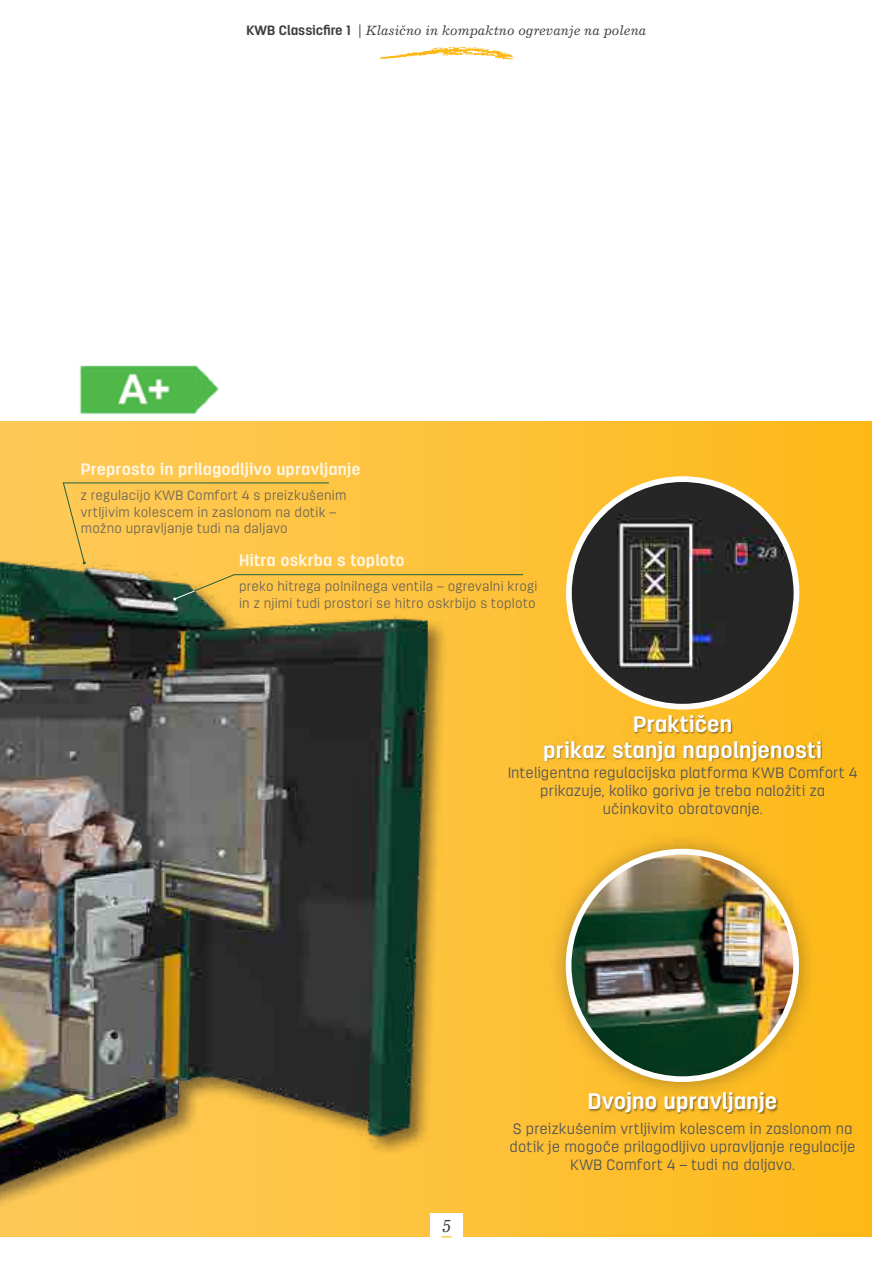
<style>
.page{position:relative;width:893px;height:1263px;background:#fff}
.page>*{position:absolute;margin:0;border:0;box-sizing:border-box;transform-origin:0 0}
.t1{font:700 22.5px/25.5px "Antartida Rounded";color:#fff;text-align:center}
.t2{font:italic 18px "Excelsior CE";color:#3e3e3f}
.t3{font:700 16.5px "Antartida Rounded";letter-spacing:.015em;color:#fff}
.t4{font:300 15px/18px "Antartida Rounded";letter-spacing:.01em;color:#545557;text-align:center}
.t5{font:300 13.5px/16.5px "Antartida Rounded";letter-spacing:.02em;color:#545557}
.t6{font:italic 13.5px "Excelsior CE";color:#3e3e3f}
.s1{font-family:"Antartida Rounded";font-weight:700;font-style:normal}
.s2{font-style:normal}
</style>
<div class="page">
<div style="left:0;top:421px;width:872px;height:815px;background:linear-gradient(to right,#fecb5b,#fdba1a)"></div>
<div style="left:0;top:555px;width:448px;height:656px;background:#231f20;opacity:.55"></div>
<img style="left:0;top:559px;width:428px;height:632px">
<div style="left:589px;top:1092px;width:188px;height:22px;background:#231f20;opacity:.5"></div>
<svg style="left:62px;top:482px;width:268px;height:82px;background:#fac54c"></svg>
<svg style="left:173px;top:574px;width:351px;height:27px;background:#ecbb42"></svg>
<div style="left:547px;top:830px;width:271px;height:271px;background:#231f20;opacity:.35"></div>
<img style="left:569px;top:852px;width:227px;height:227px;border-radius:114px">
<div style="left:566px;top:849px;width:233px;height:233px;border:6px solid #fff;border-radius:50%"></div>
<img style="left:79px;top:365px;width:140px;height:49px">
<svg style="left:569px;top:479px;width:227px;height:228px;background:#424242"></svg>
<img style="left:569px;top:479px;width:227px;height:204px">
<svg style="left:578px;top:486px;width:131px;height:27px;background:#73613a"></svg>
<div style="left:569px;top:480px;width:9px;height:50px;background:#febf31"></div>
<div style="left:566px;top:476px;width:233px;height:233px;border:6px solid #fff;border-radius:50%"></div>
<div style="left:544px;top:715px;width:278px;height:47px;background:#231f20;opacity:.5"></div>
<div style="left:430px;top:1213px;width:33px;height:50px;background:#fff"></div>
<svg style="left:378px;top:47px;width:136px;height:13px"></svg>
<p class="t6" style="left:247px;top:23px;width:401px"><span class="s1">KWB Classicfire 1</span> <span class="s2">|</span> Klasično in kompaktno ogrevanje na polena</p>
<p class="t3" style="left:81px;top:460px;width:281px">Preprosto in prilagodljivo upravljanje</p>
<p class="t5" style="left:81px;top:488px;width:267px">z regulacijo KWB Comfort 4 s preizkušenim vrtljivim kolescem in zaslonom na dotik – možno upravljanje tudi na daljavo</p>
<p class="t3" style="left:239px;top:551px;width:167px">Hitra oskrba s toploto</p>
<p class="t5" style="left:239px;top:579px;width:300px">preko hitrega polnilnega ventila – ogrevalni krogi in z njimi tudi prostori se hitro oskrbijo s toploto</p>
<h1 class="t1" style="left:543px;top:712px;width:280px">Praktičen<br>prikaz stanja napolnjenosti</h1>
<p class="t4" style="left:508px;top:764px;width:351px">Inteligentna regulacijska platforma KWB Comfort 4 prikazuje, koliko goriva je treba naložiti za učinkovito obratovanje.</p>
<p class="t2" style="left:441px;top:1215px;width:12px">5</p>
<h1 class="t1" style="left:588px;top:1089px;width:191px">Dvojno upravljanje</h1>
<p class="t4" style="left:510px;top:1120px;width:347px">S preizkušenim vrtljivim kolescem in zaslonom na dotik je mogoče prilagodljivo upravljanje regulacije<br>KWB Comfort 4 – tudi na daljavo.</p>
</div>
